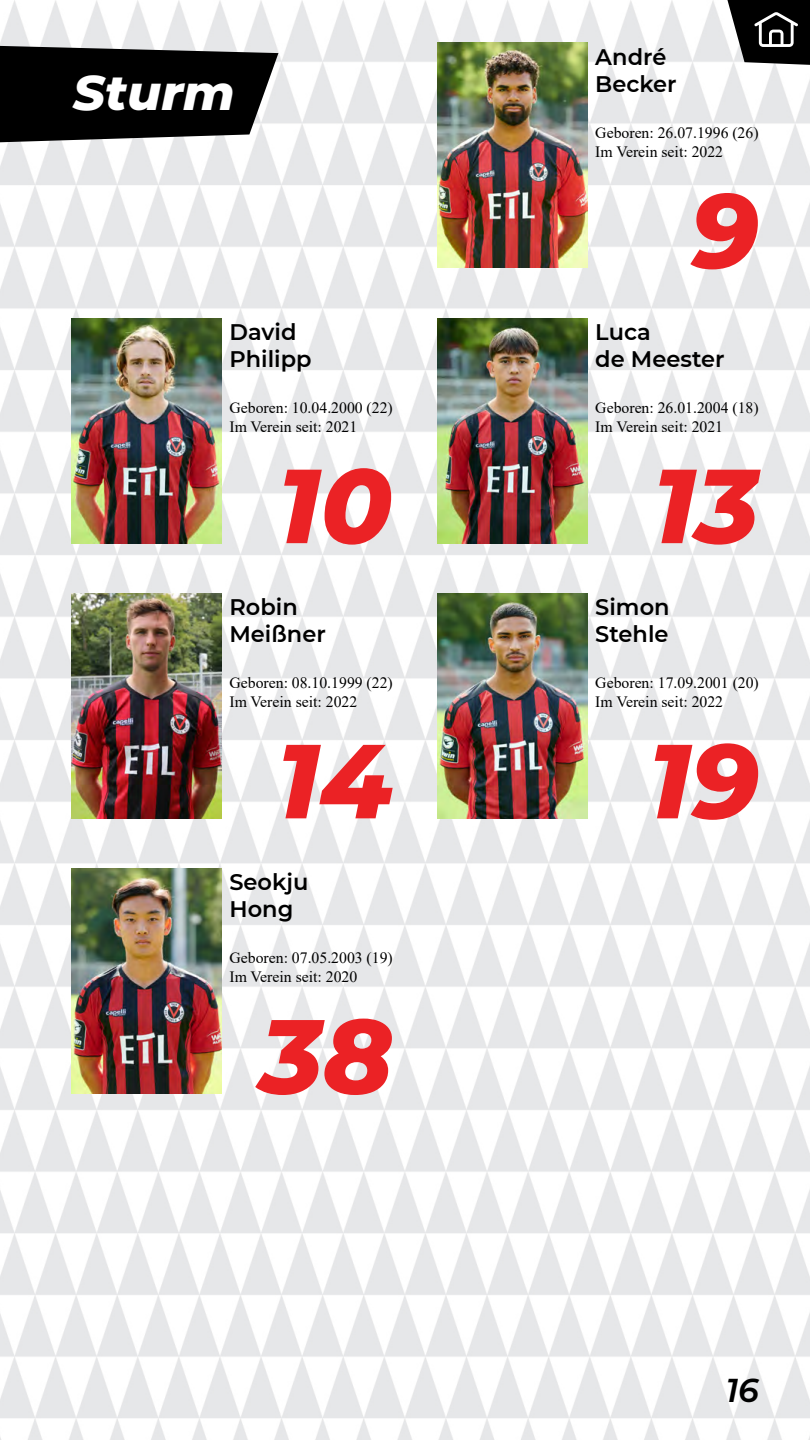
<style>
.page{position:relative;width:810px;height:1440px;background:#fff}
.page>*{position:absolute;margin:0;border:0;box-sizing:border-box;transform-origin:0 0}
.t1{font:italic 800 105px "Montserrat";color:#eb2225}
.t2{font:italic 800 49.5px "Montserrat";color:#fff}
.t3{font:italic 600 33px "Montserrat";color:#000}
.t4{font:600 22.5px/27px "Montserrat";color:#000}
.t5{font:15.75px/18.9px "Times New Roman";color:#000}
</style>
<div class="page">
<img style="left:0;top:0;width:810px;height:1440px">
<svg style="left:727px;top:0;width:83px;height:65px"></svg>
<svg style="left:0;top:46px;width:278px;height:96px;background:#1c1c1d"></svg>
<img style="left:71px;top:318px;width:150px;height:225px">
<img style="left:437px;top:318px;width:150px;height:225px">
<img style="left:437px;top:43px;width:150px;height:225px">
<img style="left:71px;top:869px;width:150px;height:225px">
<img style="left:437px;top:593px;width:150px;height:225px">
<img style="left:71px;top:593px;width:150px;height:225px">
<h2 class="t2" style="left:73px;top:56px;width:163px">Sturm</h2>
<h3 class="t4" style="left:230px;top:317px;width:84px">David<br>Philipp</h3>
<p class="t5" style="left:230px;top:398px;width:165px">Geboren: 10.04.2000 (22)<br>Im Verein seit: 2021</p>
<h1 class="t1" style="left:278px;top:429px;width:116px">10</h1>
<h3 class="t4" style="left:230px;top:593px;width:98px">Robin<br>Meißner</h3>
<p class="t5" style="left:230px;top:673px;width:165px">Geboren: 08.10.1999 (22)<br>Im Verein seit: 2022</p>
<h1 class="t1" style="left:277px;top:704px;width:118px">14</h1>
<h3 class="t4" style="left:230px;top:868px;width:80px">Seokju<br>Hong</h3>
<p class="t5" style="left:230px;top:948px;width:165px">Geboren: 07.05.2003 (19)<br>Im Verein seit: 2020</p>
<h1 class="t1" style="left:259px;top:979px;width:135px">38</h1>
<h3 class="t4" style="left:595px;top:42px;width:83px">André<br>Becker</h3>
<p class="t5" style="left:595px;top:122px;width:165px">Geboren: 26.07.1996 (26)<br>Im Verein seit: 2022</p>
<h1 class="t1" style="left:691px;top:154px;width:70px">9</h1>
<h3 class="t4" style="left:595px;top:317px;width:131px">Luca<br>de Meester</h3>
<p class="t5" style="left:595px;top:398px;width:165px">Geboren: 26.01.2004 (18)<br>Im Verein seit: 2021</p>
<h1 class="t1" style="left:653px;top:429px;width:107px">13</h1>
<h3 class="t4" style="left:595px;top:593px;width:76px">Simon<br>Stehle</h3>
<p class="t5" style="left:595px;top:673px;width:165px">Geboren: 17.09.2001 (20)<br>Im Verein seit: 2022</p>
<h1 class="t1" style="left:648px;top:704px;width:112px">19</h1>
<h3 class="t3" style="left:726px;top:1367px;width:35px">16</h3>
</div>
